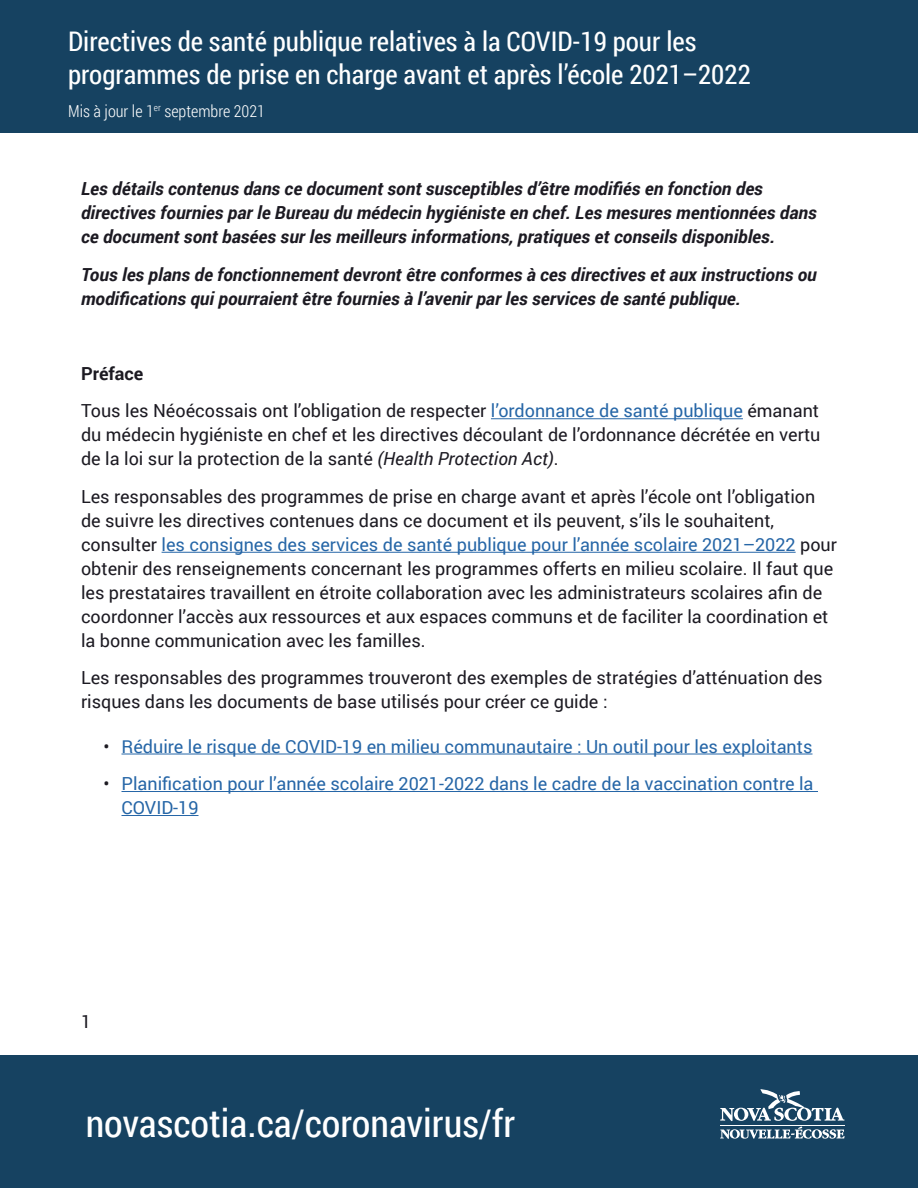
<style>
.page{position:relative;width:918px;height:1188px;background:#fff}
.page>*{position:absolute;margin:0;border:0;box-sizing:border-box;transform-origin:0 0}
.t1{font:38.25px "Roboto Condensed";color:#fff}
.t2{font:27px/32.4px "Roboto Condensed";color:#fff}
.t3{font:18px/24px "Roboto";color:#1c1a22}
.t4{font:italic 700 18px/24px "Roboto";color:#1c1a22}
.t5{font:18px/24px "Roboto";color:#2666a7}
.t6{font:300 16.5px "Roboto Condensed";color:#fff}
.s1{font-weight:700}
.s2{color:#2666a7}
.s3{font-style:italic}
.s4{color:#1c1a22}
</style>
<div class="page">
<div style="left:0;top:1055px;width:918px;height:133px;background:#164261"></div>
<hr style="left:720px;top:1125px;width:125px;height:1px;background:#fff">
<svg style="left:720px;top:1089px;width:125px;height:32px"></svg>
<svg style="left:720px;top:1127px;width:125px;height:12px"></svg>
<div style="left:0;top:0;width:918px;height:133px;background:#164261"></div>
<hr style="left:491px;top:418px;width:252px;height:1px;background:#2666a7">
<hr style="left:162px;top:552px;width:634px;height:1px;background:#2666a7">
<hr style="left:122px;top:754px;width:690px;height:1px;background:#2666a7">
<hr style="left:122px;top:791px;width:696px;height:1px;background:#2666a7">
<hr style="left:122px;top:815px;width:77px;height:1px;background:#2666a7">
<h2 class="t2" style="left:68px;top:24px;width:684px">Directives de santé publique relatives à la COVID-19 pour les programmes de prise en charge avant et après l’école 2021–2022</h2>
<p class="t6" style="left:68px;top:99px;width:199px">Mis à jour le 1<sup>er</sup> septembre 2021</p>
<p class="t4" style="left:81px;top:176px;width:737px">Les détails contenus dans ce document sont susceptibles d’être modifiés en fonction des directives fournies par le Bureau du médecin hygiéniste en chef. Les mesures mentionnées dans ce document sont basées sur les meilleurs informations, pratiques et conseils disponibles.</p>
<p class="t4" style="left:81px;top:262px;width:737px">Tous les plans de fonctionnement devront être conformes à ces directives et aux instructions ou modifications qui pourraient être fournies à l’avenir par les services de santé publique.</p>
<p class="t3" style="left:81px;top:354px;width:740px;line-height:37.5px"><span class="s1">Préface<br></span>Tous les Néoécossais ont l’obligation de respecter <span class="s2">l’ordonnance de santé publique</span> émanant</p>
<p class="t3" style="left:81px;top:422px;width:741px">du médecin hygiéniste en chef et les directives découlant de l’ordonnance décrétée en vertu de la loi sur la protection de la santé <span class="s3">(Health Protection Act)</span>.</p>
<p class="t3" style="left:81px;top:484px;width:757px">Les responsables des programmes de prise en charge avant et après l’école ont l’obligation de suivre les directives contenues dans ce document et ils peuvent, s’ils le souhaitent, consulter <span class="s2">les consignes des services de santé publique pour l’année scolaire 2021–2022</span> pour obtenir des renseignements concernant les programmes offerts en milieu scolaire. Il faut que les prestataires travaillent en étroite collaboration avec les administrateurs scolaires afin de coordonner l’accès aux ressources et aux espaces communs et de faciliter la coordination et la bonne communication avec les familles.</p>
<p class="t3" style="left:81px;top:665px;width:743px">Les responsables des programmes trouveront des exemples de stratégies d’atténuation des risques dans les documents de base utilisés pour créer ce guide :</p>
<p class="t5" style="left:104px;top:734px;width:711px"><span class="s4">•</span> Réduire le risque de COVID-19 en milieu communautaire : Un outil pour les exploitants</p>
<p class="t5" style="left:122px;top:771px;width:694px;text-indent:-18px"><span class="s4">•</span> Planification pour l’année scolaire 2021-2022 dans le cadre de la vaccination contre la<br>COVID-19</p>
<p class="t3" style="left:81px;top:1008px;width:12px">1</p>
<h1 class="t1" style="left:86px;top:1097px;width:431px">novascotia.ca/coronavirus/fr</h1>
</div>
